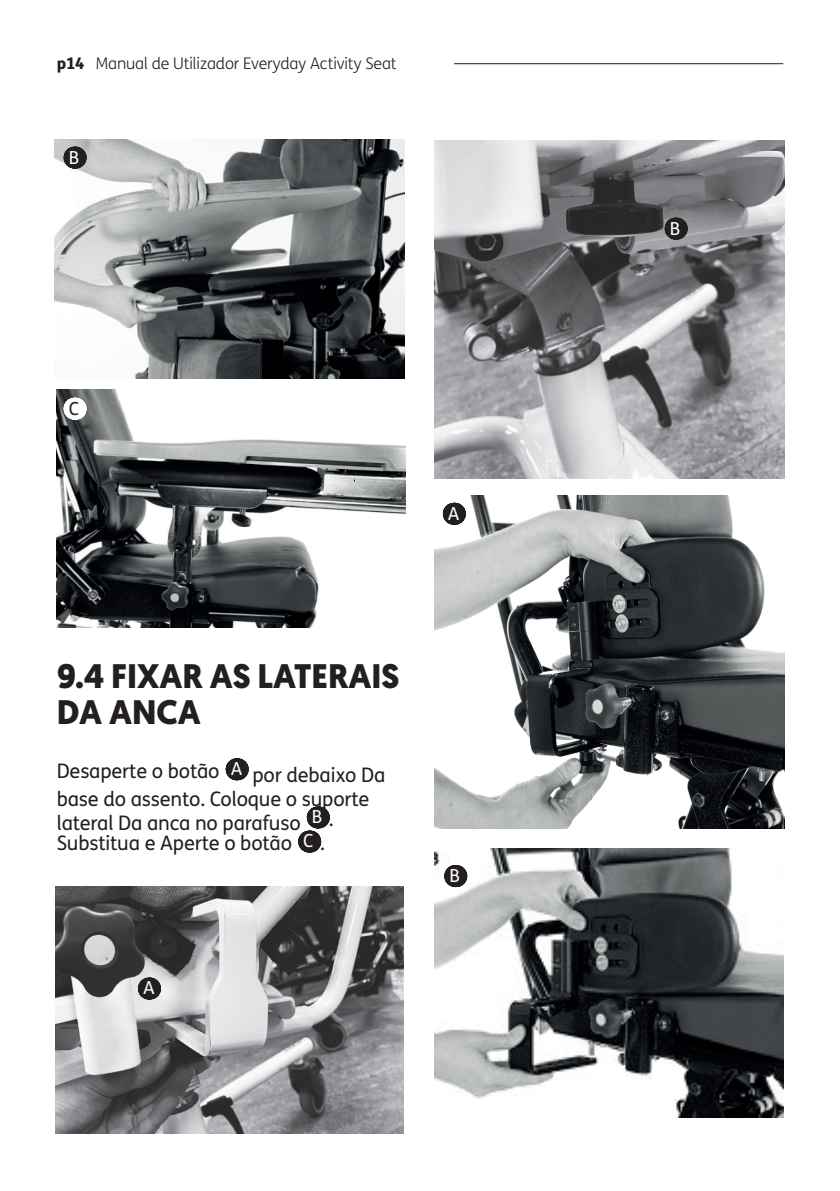
<style>
.page{position:relative;width:840px;height:1191px;background:#fff}
.page>*{position:absolute;margin:0;border:0;box-sizing:border-box;transform-origin:0 0}
.t1{font:700 34px/36px "Geomanist";color:#231f20}
.t2{font:20px/28px "FS Me";letter-spacing:-.01em;color:#231f20}
.t3{font:18px "FS Me";color:#fff}
.t4{font:18px "FS Me";color:#231f20}
.t5{font:300 16px "FS Me";letter-spacing:-.01em;color:#231f20}
.s1{font-weight:800}
.s2{font-size:18px;color:#fff}
</style>
<div class="page">
<hr style="left:454px;top:63px;width:328px;height:1px;background:#231f20">
<img style="left:54px;top:139px;width:350px;height:240px">
<svg style="left:236px;top:758px;width:1px;height:22px"></svg>
<svg style="left:317px;top:806px;width:2px;height:22px"></svg>
<svg style="left:309px;top:830px;width:1px;height:22px"></svg>
<img style="left:434px;top:495px;width:350px;height:333px">
<svg style="left:453px;top:503px;width:1px;height:22px"></svg>
<svg style="left:74px;top:147px;width:2px;height:22px"></svg>
<img style="left:55px;top:886px;width:348px;height:247px">
<img style="left:434px;top:141px;width:350px;height:337px">
<svg style="left:149px;top:977px;width:1px;height:22px"></svg>
<svg style="left:675px;top:218px;width:1px;height:22px"></svg>
<img style="left:56px;top:389px;width:349px;height:238px">
<svg style="left:74px;top:398px;width:2px;height:22px"></svg>
<img style="left:434px;top:848px;width:349px;height:269px">
<svg style="left:455px;top:865px;width:1px;height:22px"></svg>
<p class="t5" style="left:57px;top:52px;width:341px"><span class="s1">p14</span> Manual de Utilizador Everyday Activity Seat</p>
<p class="t3" style="left:69px;top:145px;width:12px">B</p>
<p class="t4" style="left:69px;top:396px;width:12px">C</p>
<p class="t3" style="left:447px;top:501px;width:13px">A</p>
<h1 class="t1" style="left:57px;top:658px;width:344px">9.4 FIXAR AS LATERAIS<br>DA ANCA</h1>
<p class="t2" style="left:57px;top:756px;width:330px">Desaperte o botão <span class="s2">A</span> por debaixo Da base do assento. Coloque o suporte</p>
<p class="t2" style="left:57px;top:812px;width:278px;line-height:20.2px">lateral Da anca no parafuso <sup>B</sup> .<br>Substitua e Aperte o botão <span class="s2">C</span> .</p>
<p class="t3" style="left:143px;top:975px;width:13px">A</p>
<p class="t3" style="left:449px;top:863px;width:12px">B</p>
<p class="t3" style="left:669px;top:216px;width:12px">B</p>
</div>
